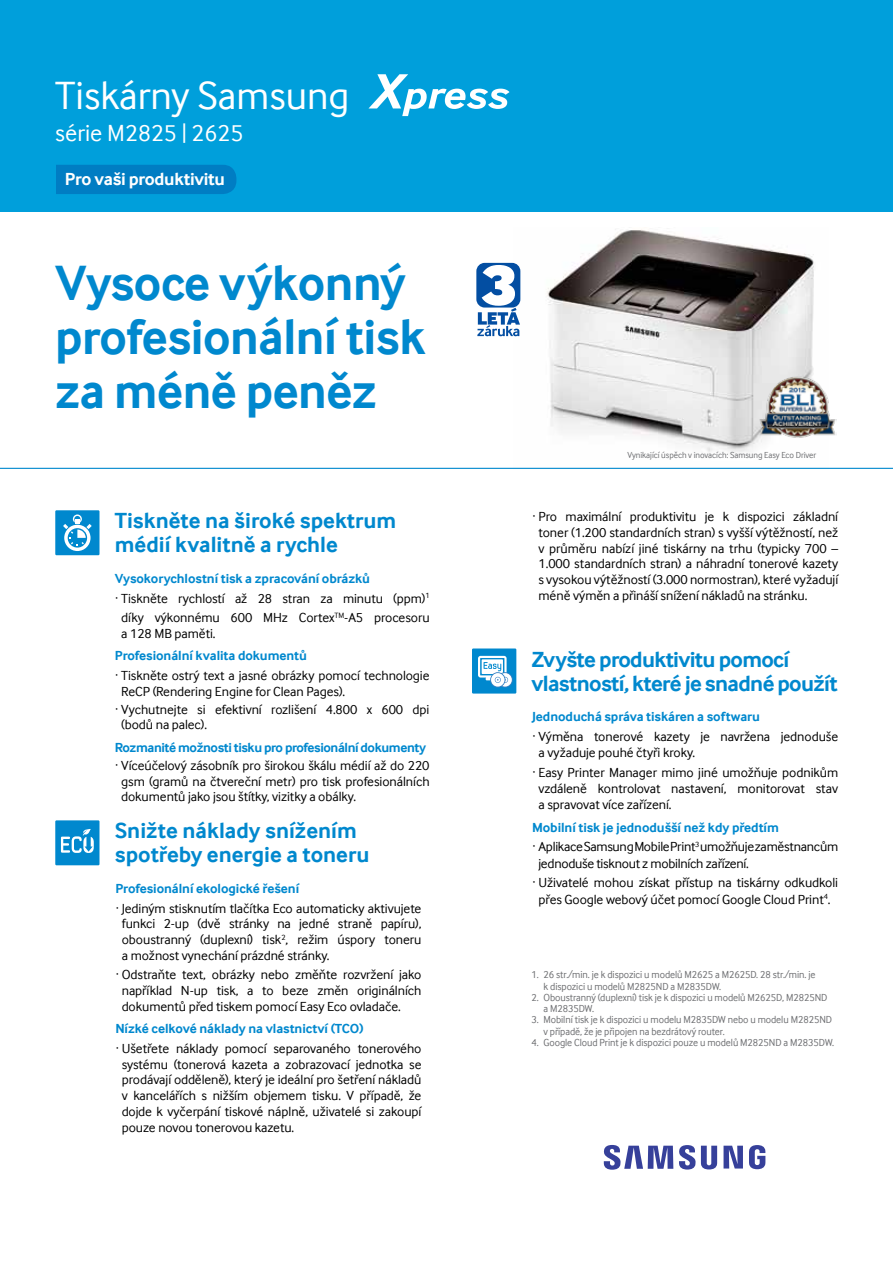
<style>
.page{position:relative;width:893px;height:1263px;background:#fff}
.page>*{position:absolute;margin:0;border:0;box-sizing:border-box;transform-origin:0 0}
.t1{font:700 51px/54px "Samsung Inter Face";letter-spacing:-.01em;color:#0088ce}
.t2{font:40.5px "Samsung Inter Face";color:#fff}
.t3{font:24px "Samsung Inter Face";color:#fff}
.t4{font:700 22.5px/24px "Samsung Inter Face";color:#0088ce}
.t5{font:700 22.5px/24px "Samsung Inter Face";letter-spacing:-.03em;color:#0088ce}
.t6{font:700 18px "Samsung Inter Face";letter-spacing:-.015em;color:#fff}
.t7{font:13.5px/15.8px "Samsung Inter Face";letter-spacing:-.005em;color:#000;text-align:justify}
.t8{font:700 13.5px "Samsung Inter Face";letter-spacing:-.005em;color:#0088ce}
.t9{font:700 13.5px "Samsung Inter Face";letter-spacing:-.03em;color:#0088ce}
.t10{font:10.5px/11.2px "Samsung Inter Face";letter-spacing:-.005em;color:#6d6e71;scale:.95 1}
.t11{font:9px "Samsung Inter Face";letter-spacing:-.005em;color:#6d6e71;scale:.95 1}
.s1{font-weight:700;color:#0088ce}
</style>
<div class="page">
<div style="left:472px;top:648px;width:44px;height:45px;background:#0088ce"></div>
<svg style="left:478px;top:656px;width:35px;height:31px"></svg>
<img style="left:513px;top:229px;width:315px;height:239px">
<div style="left:0;top:0;width:893px;height:211px;background:#009fdb"></div>
<svg style="left:368px;top:74px;width:141px;height:42px"></svg>
<div style="left:31px;top:165px;width:205px;height:29px;background:#007dc3;border-radius:13px"></div>
<div style="left:0;top:147px;width:55px;height:54px;background:#009fdb"></div>
<hr style="left:0;top:468px;width:893px;height:1px;background:#0088ce">
<div style="left:55px;top:820px;width:44px;height:45px;background:#0088ce"></div>
<svg style="left:61px;top:829px;width:33px;height:24px"></svg>
<img style="left:758px;top:375px;width:79px;height:64px">
<div style="left:55px;top:510px;width:44px;height:45px;background:#0088ce"></div>
<svg style="left:64px;top:525px;width:27px;height:26px"></svg>
<svg style="left:68px;top:528px;width:19px;height:20px"></svg>
<svg style="left:63px;top:514px;width:29px;height:32px"></svg>
<svg style="left:604px;top:1145px;width:161px;height:25px"></svg>
<div style="left:476px;top:263px;width:44px;height:45px;background:#034ea2;border-radius:8px"></div>
<svg style="left:477px;top:265px;width:43px;height:71px"></svg>
<h2 class="t2" style="left:55px;top:72px;width:296px">Tiskárny Samsung</h2>
<h3 class="t3" style="left:55px;top:120px;width:190px">série M2825 | 2625</h3>
<h3 class="t6" style="left:65px;top:168px;width:162px">Pro vaši produktivitu</h3>
<h1 class="t1" style="left:55px;top:256px;width:372px">Vysoce výkonný profesionální tisk za méně peněz</h1>
<h3 class="t4" style="left:115px;top:509px;width:283px">Tiskněte na široké spektrum médií kvalitně a rychle</h3>
<p class="t8" style="left:115px;top:571px;width:257px">Vysokorychlostní tisk a zpracování obrázků</p>
<p class="t7" style="left:115px;top:590px;width:316px">· Tiskněte rychlostí až 28 stran za minutu (ppm)<sup>1</sup></p>
<p class="t7" style="left:121px;top:610px;width:310px">díky výkonnému 600 MHz Cortex<sup>TM</sup>-A5 procesoru</p>
<p class="t7" style="left:121px;top:625px;width:96px">a 128 MB paměti.</p>
<p class="t8" style="left:115px;top:648px;width:194px">Profesionální kvalita dokumentů</p>
<p class="t7" style="left:121px;top:667px;width:310px;text-indent:-6px">· Tiskněte ostrý text a jasné obrázky pomocí technologie<br>ReCP (Rendering Engine for Clean Pages).</p>
<p class="t7" style="left:121px;top:701px;width:310px;text-indent:-6px">· Vychutnejte si efektivní rozlišení 4.800 x 600 dpi (bodů na palec).</p>
<p class="t9" style="left:115px;top:739px;width:313px">Rozmanité možnosti tisku pro profesionální dokumenty</p>
<p class="t7" style="left:121px;top:757px;width:310px;text-indent:-6px">· Víceúčelový zásobník pro širokou škálu médií až do 220 gsm (gramů na čtvereční metr) pro tisk profesionálních dokumentů jako jsou štítky, vizitky a obálky.</p>
<h3 class="t4" style="left:115px;top:819px;width:256px">Snižte náklady snížením spotřeby energie a toneru</h3>
<p class="t8" style="left:115px;top:881px;width:185px">Profesionální ekologické řešení</p>
<p class="t7" style="left:122px;top:900px;width:301px;text-indent:-6px">· Jediným stisknutím tlačítka Eco automaticky aktivujete funkci 2-up (dvě stránky na jedné straně papíru), oboustranný (duplexní) tisk<sup>2</sup>, režim úspory toneru a možnost vynechání prázdné stránky.</p>
<p class="t7" style="left:122px;top:967px;width:301px;text-indent:-6px">· Odstraňte text, obrázky nebo změňte rozvržení jako například N-up tisk, a to beze změn originálních dokumentů před tiskem pomocí Easy Eco ovladače.</p>
<p class="t8" style="left:115px;top:1021px;width:250px">Nízké celkové náklady na vlastnictví (TCO)</p>
<p class="t7" style="left:122px;top:1040px;width:301px;text-indent:-6px">· Ušetřete náklady pomocí separovaného tonerového systému (tonerová kazeta a zobrazovací jednotka se prodávají odděleně), který je ideální pro šetření nákladů v kancelářích s nižším objemem tisku. V případě, že dojde k vyčerpání tiskové náplně, uživatelé si zakoupí pouze novou tonerovou kazetu.</p>
<p class="t11" style="left:627px;top:450px;width:200px">Vynikající úspěch v inovacích: Samsung Easy Eco Driver</p>
<p class="t7" style="left:538px;top:509px;width:301px;text-indent:-6px">· Pro maximální produktivitu je k dispozici základní toner (1.200 standardních stran) s vyšší výtěžností, než v průměru nabízí jiné tiskárny na trhu (typicky 700 – 1.000 standardních stran) a náhradní tonerové kazety s vysokou výtěžností (3.000 normostran), které vyžadují méně výměn a přináší snížení nákladů na stránku.</p>
<h3 class="t5" style="left:531px;top:647px;width:308px">Zvyšte produktivitu pomocí vlastností, které je snadné použít</h3>
<p class="t8" style="left:532px;top:709px;width:229px">Jednoduchá správa tiskáren a softwaru</p>
<p class="t7" style="left:538px;top:728px;width:301px;line-height:16.5px;text-indent:-6px">· Výměna tonerové kazety je navržena jednoduše a vyžaduje pouhé čtyři kroky.</p>
<p class="t7" style="left:538px;top:764px;width:301px;line-height:16.2px;text-indent:-6px">· Easy Printer Manager mimo jiné umožňuje podnikům vzdáleně kontrolovat nastavení, monitorovat stav a spravovat více zařízení.</p>
<p class="t7" style="left:532px;top:817px;width:308px;line-height:19.5px"><span class="s1">Mobilní tisk je jednodušší než kdy předtím<br></span>· Aplikace Samsung Mobile Print<sup>3</sup> umožňuje zaměstnancům</p>
<p class="t7" style="left:532px;top:853px;width:308px;line-height:19.5px;text-indent:6px">jednoduše tisknout z mobilních zařízení.<br>· Uživatelé mohou získat přístup na tiskárny odkudkoli</p>
<p class="t7" style="left:538px;top:891px;width:294px">přes Google webový účet pomocí Google Cloud Print<sup>4</sup>.</p>
<p class="t10" style="left:543px;top:969px;width:288px;text-indent:-12px">1. 26 str./min. je k dispozici u modelů M2625 a M2625D. 28 str./min. je k dispozici u modelů M2825ND a M2835DW.</p>
<p class="t10" style="left:543px;top:992px;width:300px;text-indent:-12px">2. Oboustranný (duplexní) tisk je k dispozici u modelů M2625D, M2825ND a M2835DW.</p>
<p class="t10" style="left:543px;top:1014px;width:305px;text-indent:-12px">3. Mobilní tisk je k dispozici u modelu M2835DW nebo u modelu M2825ND v případě, že je připojen na bezdrátový router.</p>
<p class="t10" style="left:531px;top:1037px;width:320px">4. Google Cloud Print je k dispozici pouze u modelů M2825ND a M2835DW.</p>
</div>
